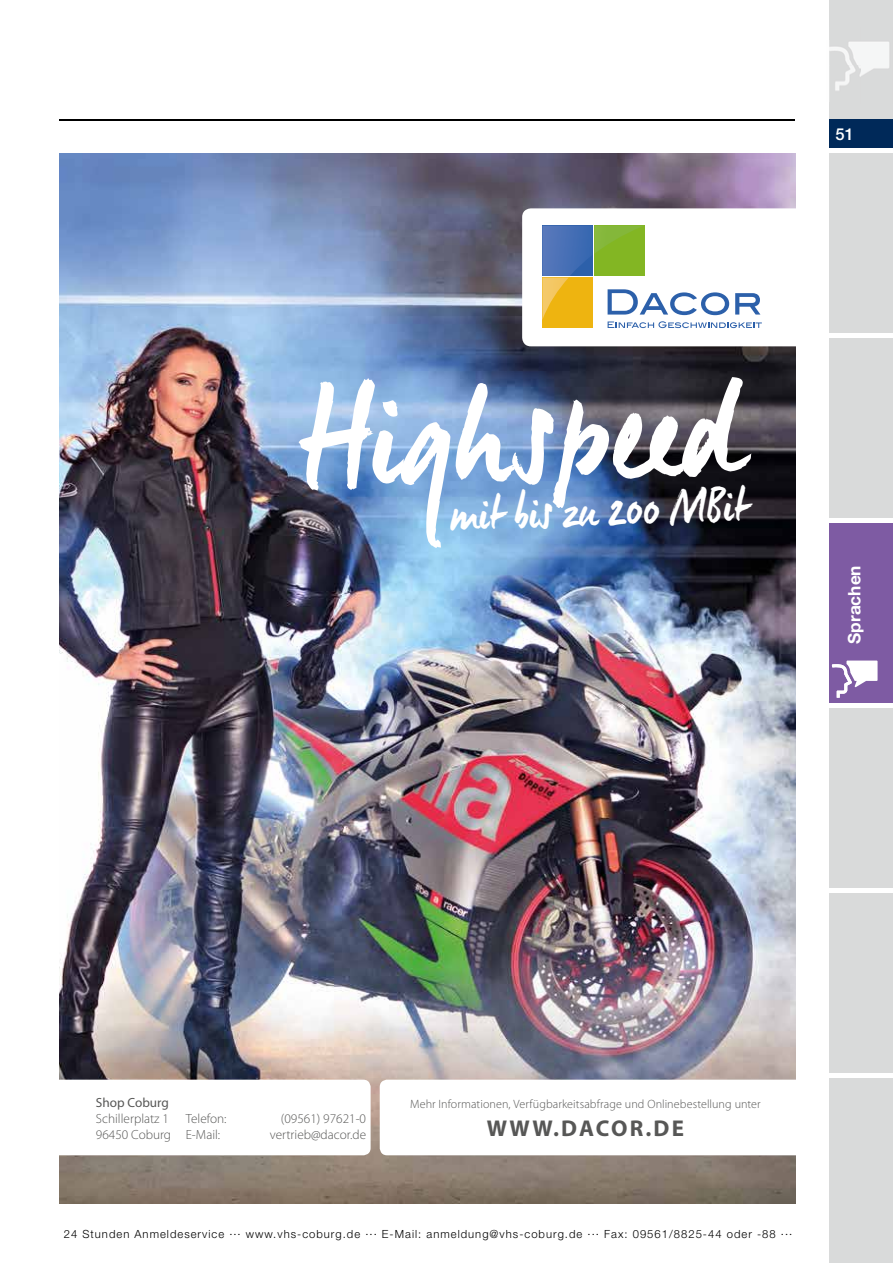
<style>
.page{position:relative;width:893px;height:1263px;background:#fff}
.page>*{position:absolute;margin:0;border:0;box-sizing:border-box;transform-origin:0 0}
.t1{font:142.5px "Manus";color:#fff}
.t2{font:48px "Manus";color:#fff}
.t3{font:700 22.95px "Myriad Pro";letter-spacing:.1em;color:#575756}
.t4{font:700 17.25px "Helvetica Neue";color:#fff}
.t5{font:500 16.5px "Helvetica Neue";color:#fff}
.t6{font:300 13.2px/15.9px "Myriad Pro";color:#575756}
.t7{font:13.2px "Myriad Pro";color:#575756}
.t8{font:300 12px "Myriad Pro";letter-spacing:.005em;color:#575756}
.t9{font:300 11.25px "Helvetica Neue";letter-spacing:.09em;color:#000}
</style>
<div class="page">
<div style="left:829px;top:0;width:64px;height:1263px;background:#d9dada"></div>
<hr style="left:60px;top:119px;width:735px;height:2px;background:#000">
<div style="left:829px;top:523px;width:64px;height:181px;background:#7e5ba3"></div>
<div style="left:829px;top:119px;width:64px;height:30px;background:#002959"></div>
<hr style="left:829px;top:149px;width:64px;height:4px;background:#fff">
<hr style="left:829px;top:519px;width:64px;height:4px;background:#fff">
<hr style="left:829px;top:704px;width:64px;height:4px;background:#fff">
<hr style="left:829px;top:889px;width:64px;height:4px;background:#fff">
<hr style="left:829px;top:1074px;width:64px;height:4px;background:#fff">
<hr style="left:829px;top:334px;width:64px;height:4px;background:#fff">
<svg style="left:832px;top:660px;width:45px;height:38px"></svg>
<img style="left:829px;top:41px;width:60px;height:50px">
<img style="left:60px;top:153px;width:735px;height:1050px">
<svg style="left:60px;top:1080px;width:311px;height:75px"></svg>
<svg style="left:380px;top:1080px;width:415px;height:75px"></svg>
<svg style="left:522px;top:208px;width:273px;height:138px"></svg>
<h3 class="t5" style="left:836px;top:124px;width:20px">51</h3>
<h1 class="t1" style="left:295px;top:354px;width:456px;rotate:-2deg">Highspeed</h1>
<h2 class="t2" style="left:449px;top:486px;width:299px;rotate:-2deg">mit bis zu 200 MBit</h2>
<h3 class="t4" style="left:844px;top:644px;width:80px;rotate:-90deg">Sprachen</h3>
<p class="t7" style="left:96px;top:1094px;width:74px">Shop Coburg</p>
<p class="t6" style="left:96px;top:1110px;width:77px">Schillerplatz 1<br>96450 Coburg</p>
<p class="t6" style="left:186px;top:1110px;width:42px">Telefon:</p>
<p class="t6" style="left:281px;top:1110px;width:87px">(09561) 97621-0</p>
<p class="t6" style="left:186px;top:1126px;width:36px">E-Mail:</p>
<p class="t6" style="left:270px;top:1126px;width:98px">vertrieb@dacor.de</p>
<p class="t8" style="left:410px;top:1097px;width:352px">Mehr Informationen, Verfügbarkeitsabfrage und Onlinebestellung unter</p>
<h3 class="t3" style="left:487px;top:1113px;width:199px">WWW.DACOR.DE</h3>
<p class="t9" style="left:64px;top:1227px;width:730px">24 Stunden Anmeldeservice ··· www.vhs-coburg.de ··· E-Mail: anmeldung@vhs-coburg.de ··· Fax: 09561/8825-44 oder -88 ···</p>
</div>
